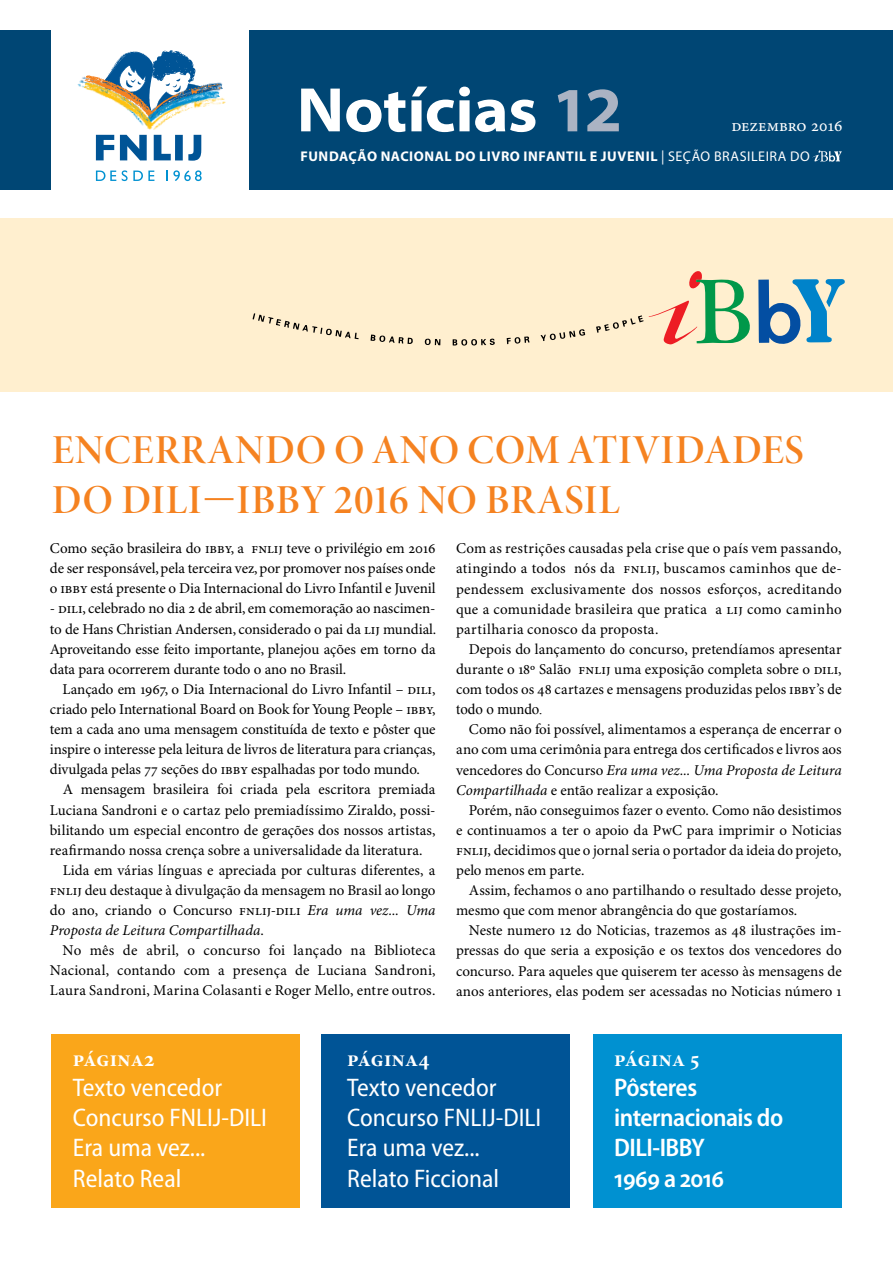
<style>
.page{position:relative;width:893px;height:1263px;background:#fff}
.page>*{position:absolute;margin:0;border:0;box-sizing:border-box;transform-origin:0 0}
.t1{font:700 semi-expanded 63.45px "Myriad Pro";letter-spacing:-.01em;color:#fff}
.t2{font:41.25px/50.2px "Minion Pro Semibold Disp";letter-spacing:.02em;color:#f58220}
.t3{font:semi-condensed 25.5px/30.2px "Myriad Pro";color:#fff}
.t4{font:600 semi-condensed 25.5px/30.2px "Myriad Pro";letter-spacing:-.02em;color:#fff}
.t5{font:22.5px "Minion Pro Bold Subh";letter-spacing:.01em;color:#fff}
.t6{font:16.95px "Minion Pro Capt";color:#fff}
.t7{font:15px/20.1px "Minion Pro";color:#000;text-align:justify}
.t8{font:italic 15px "Minion Pro";color:#000}
.t9{font:15px "Times New Roman";color:#000}
.t10{font:700 14.1px "Myriad Pro";letter-spacing:.04em;color:#fff}
.s1{color:#abb3c3}
.s2{font-weight:400}
.s3{font-style:italic}
.s4{font-style:normal}
.s5{font-family:"Times New Roman"}
</style>
<div class="page">
<div style="left:52px;top:1034px;width:248px;height:174px;background:#faa61a"></div>
<div style="left:322px;top:1034px;width:248px;height:174px;background:#005496"></div>
<div style="left:593px;top:1034px;width:249px;height:174px;background:#0091d1"></div>
<div style="left:0;top:218px;width:893px;height:173px;background:#ffefcf"></div>
<div style="left:0;top:30px;width:893px;height:159px;background:#004674"></div>
<div style="left:51px;top:9px;width:197px;height:185px;background:#fff"></div>
<svg style="left:114px;top:50px;width:80px;height:16px"></svg>
<svg style="left:96px;top:142px;width:18px;height:18px"></svg>
<svg style="left:120px;top:142px;width:27px;height:18px"></svg>
<svg style="left:188px;top:142px;width:13px;height:19px"></svg>
<svg style="left:154px;top:142px;width:17px;height:18px"></svg>
<div style="left:175px;top:135px;width:8px;height:25px;background:#005496"></div>
<svg style="left:96px;top:171px;width:20px;height:10px"></svg>
<svg style="left:122px;top:170px;width:32px;height:11px"></svg>
<svg style="left:167px;top:170px;width:35px;height:11px"></svg>
<img style="left:112px;top:66px;width:83px;height:3px">
<img style="left:82px;top:69px;width:120px;height:73px">
<img style="left:77px;top:80px;width:149px;height:59px">
<svg style="left:812px;top:150px;width:30px;height:12px"></svg>
<svg style="left:425px;top:339px;width:15px;height:6px"></svg>
<svg style="left:453px;top:339px;width:42px;height:7px"></svg>
<svg style="left:507px;top:336px;width:23px;height:8px"></svg>
<svg style="left:371px;top:335px;width:42px;height:9px"></svg>
<svg style="left:541px;top:329px;width:44px;height:12px"></svg>
<svg style="left:596px;top:315px;width:47px;height:18px"></svg>
<svg style="left:253px;top:313px;width:106px;height:26px"></svg>
<svg style="left:758px;top:279px;width:87px;height:65px"></svg>
<svg style="left:649px;top:271px;width:101px;height:73px"></svg>
<h1 class="t1" style="left:297px;top:68px;width:327px">Notícias <span class="s1">12</span></h1>
<p class="t6" style="left:731px;top:115px;width:113px">dezembro 2016</p>
<p class="t10" style="left:301px;top:147px;width:511px">FUNDAÇÃO NACIONAL DO LIVRO INFANTIL E JUVENIL <span class="s2">| SEÇÃO BRASILEIRA DO</span></p>
<h2 class="t2" style="left:52px;top:426px;width:753px">ENCERRANDO O ANO COM ATIVIDADES<br>DO DILI—IBBY 2016 NO BRASIL</h2>
<p class="t7" style="left:50px;top:539px;width:387px">Como seção brasileira do IBBY, a FNLIJ teve o privilégio em 2016 de ser responsável, pela terceira vez, por promover nos países onde o IBBY está presente o Dia Internacional do Livro Infantil e Juvenil</p>
<p class="t7" style="left:50px;top:599px;width:388px">- DILI, celebrado no dia 2 de abril, em comemoração ao nascimen&shy;to de Hans Christian Andersen, considerado o pai da LIJ mundial.<br>Aproveitando esse feito importante, planejou ações em torno da data para ocorrerem durante todo o ano no Brasil.</p>
<p class="t7" style="left:50px;top:680px;width:387px;text-indent:13px">Lançado em 1967, o Dia Internacional do Livro Infantil – DILI, criado pelo International Board on Book for Young People – IBBY, tem a cada ano uma mensagem constituída de texto e pôster que inspire o interesse pela leitura de livros de literatura para crianças, divulgada pelas 77 seções do IBBY espalhadas por todo mundo.</p>
<p class="t7" style="left:63px;top:780px;width:374px">A mensagem brasileira foi criada pela escritora premiada</p>
<p class="t7" style="left:50px;top:800px;width:387px">Luciana Sandroni e o cartaz pelo premiadíssimo Ziraldo, possi-</p>
<p class="t7" style="left:50px;top:820px;width:387px">bilitando um especial encontro de gerações dos nossos artistas,</p>
<p class="t7" style="left:50px;top:840px;width:374px">reafirmando nossa crença sobre a universalidade da literatura.</p>
<p class="t7" style="left:63px;top:860px;width:374px">Lida em várias línguas e apreciada por culturas diferentes, a</p>
<p class="t7" style="left:50px;top:881px;width:387px">FNLIJ deu destaque à divulgação da mensagem no Brasil ao longo</p>
<p class="t7" style="left:50px;top:901px;width:387px">do ano, criando o Concurso FNLIJ-DILI <span class="s3">Era uma vez... Uma</span></p>
<p class="t8" style="left:50px;top:921px;width:216px">Proposta de Leitura Compartilhada<span class="s4">.</span></p>
<p class="t7" style="left:63px;top:941px;width:374px">No mês de abril, o concurso foi lançado na Biblioteca</p>
<p class="t7" style="left:50px;top:961px;width:387px">Nacional, contando com a presença de Luciana Sandroni,</p>
<p class="t7" style="left:50px;top:981px;width:387px">Laura Sandroni, Marina Colasanti e Roger Mello, entre outros.</p>
<p class="t7" style="left:456px;top:539px;width:387px">Com as restrições causadas pela crise que o país vem passando, atingindo a todos nós da FNLIJ, buscamos caminhos que de&shy;pendessem exclusivamente dos nossos esforços, acreditando que a comunidade brasileira que pratica a LIJ como caminho partilharia conosco da proposta.</p>
<p class="t7" style="left:456px;top:640px;width:387px;text-indent:13px">Depois do lançamento do concurso, pretendíamos apresentar durante o 18º Salão FNLIJ uma exposição completa sobre o DILI, com todos os 48 cartazes e mensagens produzidas pelos IBBY’s <span class="s5">de</span></p>
<p class="t9" style="left:456px;top:699px;width:88px">todo o mundo.</p>
<p class="t7" style="left:456px;top:720px;width:387px;text-indent:13px">Como não foi possível, alimentamos a esperança de encerrar o ano com uma cerimônia para entrega dos certificados e livros aos vencedores do Concurso <span class="s3">Era uma vez... Uma Proposta de Leitura Compartilhada</span> e então realizar a exposição.</p>
<p class="t7" style="left:456px;top:800px;width:387px;text-indent:13px">Porém, não conseguimos fazer o evento. Como não desistimos e continuamos a ter o apoio da PwC para imprimir o Noticias FNLIJ, decidimos que o jornal seria o portador da ideia do projeto, pelo menos em parte.</p>
<p class="t7" style="left:456px;top:881px;width:387px;text-indent:13px">Assim, fechamos o ano partilhando o resultado desse projeto, mesmo que com menor abrangência do que gostaríamos.</p>
<p class="t7" style="left:456px;top:921px;width:387px;text-indent:13px">Neste numero 12 do Noticias, trazemos as 48 ilustrações im&shy;pressas do que seria a exposição e os textos dos vencedores do concurso. Para aqueles que quiserem ter acesso às mensagens de anos anteriores, elas podem ser acessadas no Noticias número 1</p>
<h3 class="t5" style="left:73px;top:1045px;width:83px">página2</h3>
<h3 class="t3" style="left:73px;top:1072px;width:196px">Texto vencedor<br>Concurso FNLIJ-DILI<br>Era uma vez...<br>Relato Real</h3>
<h3 class="t5" style="left:347px;top:1045px;width:84px">página4</h3>
<h3 class="t3" style="left:347px;top:1072px;width:196px">Texto vencedor<br>Concurso FNLIJ-DILI<br>Era uma vez...<br>Relato Ficcional</h3>
<h3 class="t5" style="left:614px;top:1045px;width:87px">página 5</h3>
<h3 class="t4" style="left:614px;top:1073px;width:171px">Pôsteres internacionais do<br>DILI-IBBY<br>1969 a 2016</h3>
</div>
